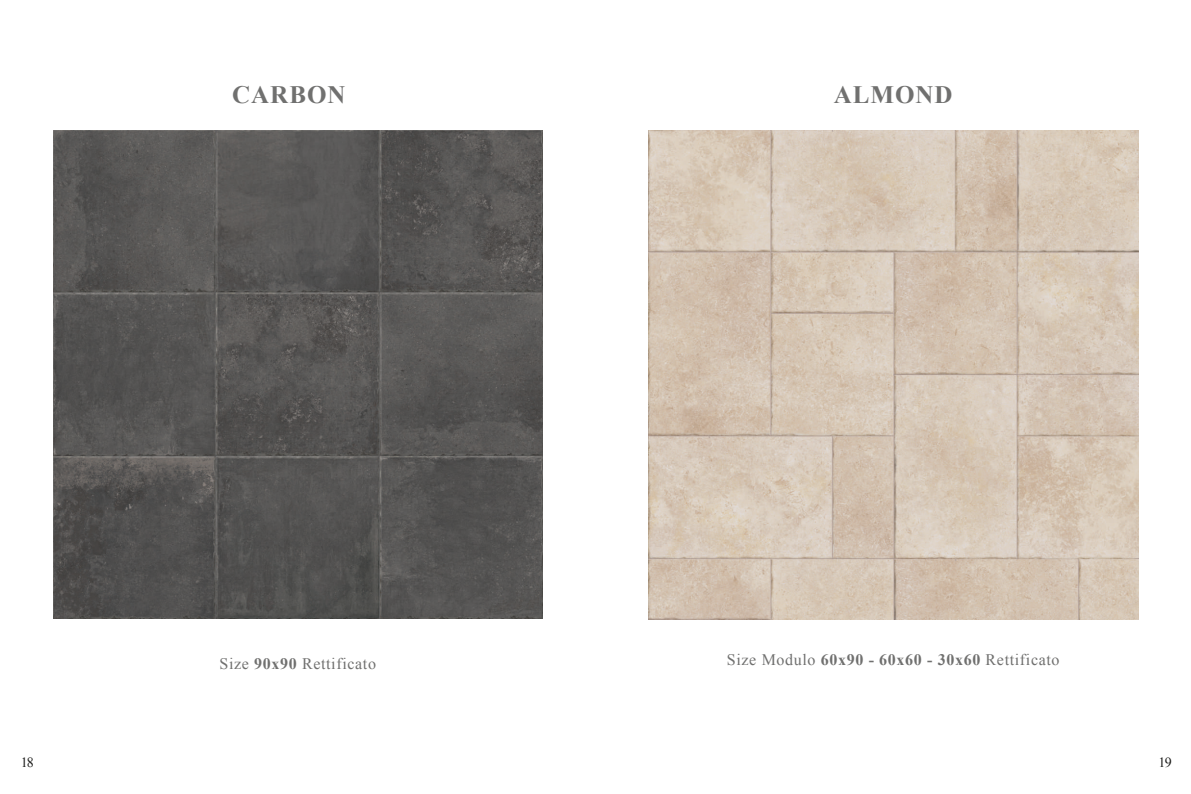
<style>
.page{position:relative;width:1191px;height:794px;background:#fff}
.page>*{position:absolute;margin:0;border:0;box-sizing:border-box;transform-origin:0 0}
.t1{font:700 25px "Times New Roman";letter-spacing:.04em;color:#70706f}
.t2{font:16px "Times New Roman";letter-spacing:.04em;color:#70706f}
.t3{font:14px "Times New Roman";color:#1d1d1b}
.s1{font-weight:700}
</style>
<div class="page">
<img style="left:648px;top:130px;width:490px;height:489px">
<img style="left:53px;top:130px;width:489px;height:488px">
<h1 class="t1" style="left:232px;top:77px;width:115px">CARBON</h1>
<p class="t2" style="left:219px;top:653px;width:158px">Size <span class="s1">90x90</span> Rettificato</p>
<h1 class="t1" style="left:833px;top:77px;width:120px">ALMOND</h1>
<p class="t2" style="left:727px;top:649px;width:334px">Size Modulo <span class="s1">60x90 - 60x60 - 30x60</span> Rettificato</p>
<p class="t3" style="left:21px;top:752px;width:14px">18</p>
<p class="t3" style="left:1158px;top:753px;width:15px">19</p>
</div>
